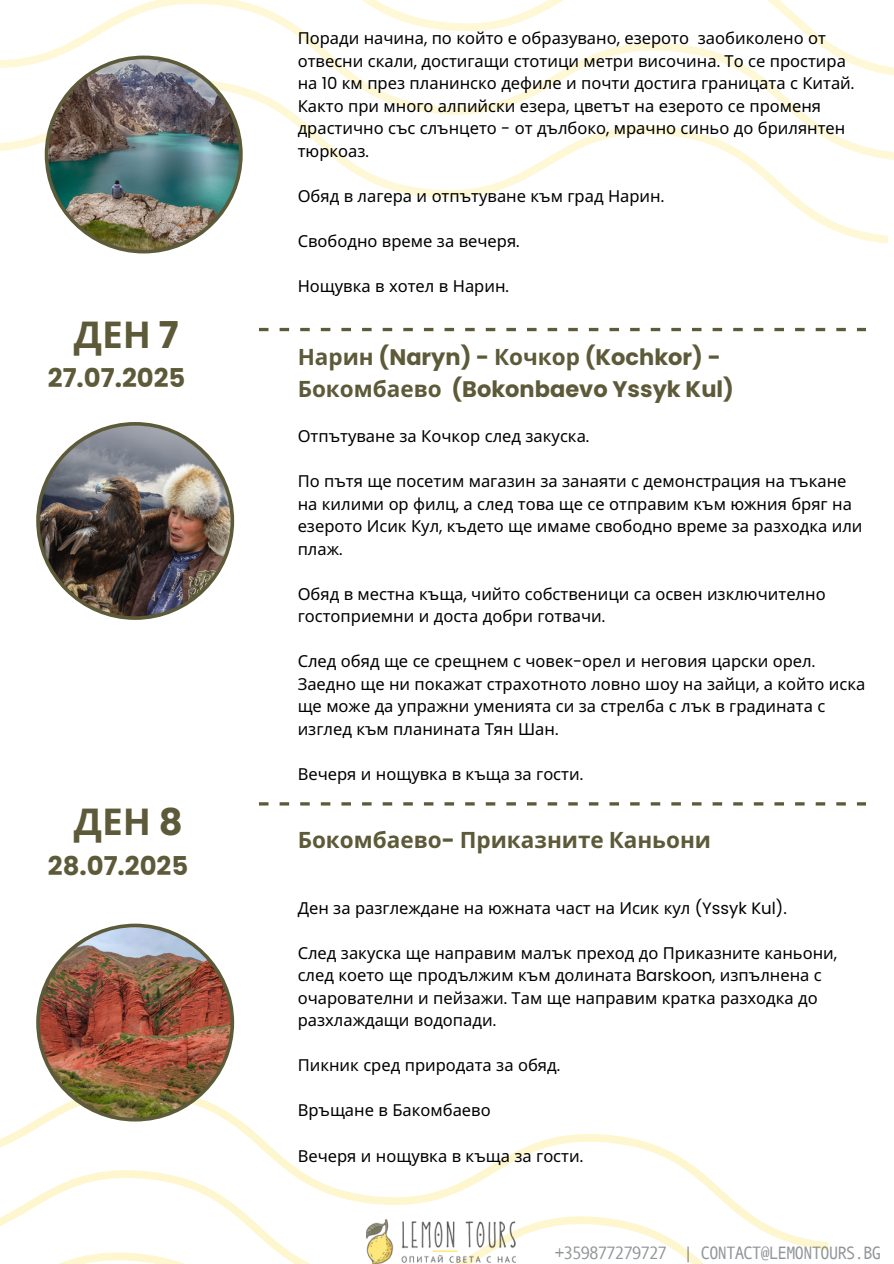
<style>
.page{position:relative;width:894px;height:1264px;background:#fff}
.page>*{position:absolute;margin:0;border:0;box-sizing:border-box;transform-origin:0 0}
.t1{font:700 36.9px "Noto Sans";color:#5d5a39}
.t2{font:700 25.95px "Poppins";color:#5d5a39}
.t3{font:700 22.5px/31.5px "Poppins";color:#5d5a39}
.t4{font:700 22.5px "Noto Sans";color:#5d5a39}
.t5{font:18px "Andale Mono WTJ";letter-spacing:-.025em;color:#2b3339}
.t6{font:16.5px/22.5px "Noto Sans";color:#000}
.s1{font-family:"Poppins"}
.s2{font-family:"Noto Sans"}
</style>
<div class="page">
<img style="left:36px;top:422px;width:198px;height:198px">
<svg style="left:44px;top:160px;width:844px;height:84px"></svg>
<svg style="left:0;top:77px;width:893px;height:83px"></svg>
<svg style="left:0;top:0;width:893px;height:77px"></svg>
<svg style="left:61px;top:1250px;width:642px;height:13px"></svg>
<svg style="left:0;top:1116px;width:828px;height:134px"></svg>
<img style="left:45px;top:56px;width:198px;height:197px">
<img style="left:36px;top:923px;width:198px;height:198px">
<img style="left:366px;top:1219px;width:149px;height:44px">
<svg style="left:259px;top:328px;width:9px;height:3px"></svg>
<svg style="left:279px;top:328px;width:10px;height:3px"></svg>
<svg style="left:300px;top:328px;width:9px;height:3px"></svg>
<svg style="left:321px;top:328px;width:9px;height:3px"></svg>
<svg style="left:341px;top:328px;width:10px;height:3px"></svg>
<svg style="left:362px;top:328px;width:9px;height:3px"></svg>
<svg style="left:382px;top:328px;width:10px;height:3px"></svg>
<svg style="left:403px;top:328px;width:9px;height:3px"></svg>
<svg style="left:424px;top:328px;width:9px;height:3px"></svg>
<svg style="left:444px;top:328px;width:10px;height:3px"></svg>
<svg style="left:465px;top:328px;width:9px;height:3px"></svg>
<svg style="left:485px;top:328px;width:10px;height:3px"></svg>
<svg style="left:506px;top:328px;width:10px;height:3px"></svg>
<svg style="left:527px;top:328px;width:9px;height:3px"></svg>
<svg style="left:547px;top:328px;width:10px;height:3px"></svg>
<svg style="left:568px;top:328px;width:9px;height:3px"></svg>
<svg style="left:588px;top:328px;width:10px;height:3px"></svg>
<svg style="left:609px;top:328px;width:10px;height:3px"></svg>
<svg style="left:630px;top:328px;width:9px;height:3px"></svg>
<svg style="left:650px;top:328px;width:10px;height:3px"></svg>
<svg style="left:671px;top:328px;width:9px;height:3px"></svg>
<svg style="left:692px;top:328px;width:9px;height:3px"></svg>
<svg style="left:712px;top:328px;width:10px;height:3px"></svg>
<svg style="left:733px;top:328px;width:9px;height:3px"></svg>
<svg style="left:753px;top:328px;width:10px;height:3px"></svg>
<svg style="left:774px;top:328px;width:9px;height:3px"></svg>
<svg style="left:795px;top:328px;width:9px;height:3px"></svg>
<svg style="left:815px;top:328px;width:10px;height:3px"></svg>
<svg style="left:836px;top:328px;width:9px;height:3px"></svg>
<svg style="left:856px;top:328px;width:9px;height:3px"></svg>
<svg style="left:259px;top:802px;width:9px;height:3px"></svg>
<svg style="left:279px;top:802px;width:10px;height:3px"></svg>
<svg style="left:300px;top:802px;width:9px;height:3px"></svg>
<svg style="left:321px;top:802px;width:9px;height:3px"></svg>
<svg style="left:341px;top:802px;width:10px;height:3px"></svg>
<svg style="left:362px;top:802px;width:9px;height:3px"></svg>
<svg style="left:382px;top:802px;width:10px;height:3px"></svg>
<svg style="left:403px;top:802px;width:9px;height:3px"></svg>
<svg style="left:424px;top:802px;width:9px;height:3px"></svg>
<svg style="left:444px;top:802px;width:10px;height:3px"></svg>
<svg style="left:465px;top:802px;width:9px;height:3px"></svg>
<svg style="left:485px;top:802px;width:10px;height:3px"></svg>
<svg style="left:506px;top:802px;width:10px;height:3px"></svg>
<svg style="left:527px;top:802px;width:9px;height:3px"></svg>
<svg style="left:547px;top:802px;width:10px;height:3px"></svg>
<svg style="left:568px;top:802px;width:9px;height:3px"></svg>
<svg style="left:588px;top:802px;width:10px;height:3px"></svg>
<svg style="left:609px;top:802px;width:10px;height:3px"></svg>
<svg style="left:630px;top:802px;width:9px;height:3px"></svg>
<svg style="left:650px;top:802px;width:10px;height:3px"></svg>
<svg style="left:671px;top:802px;width:9px;height:3px"></svg>
<svg style="left:692px;top:802px;width:9px;height:3px"></svg>
<svg style="left:712px;top:802px;width:10px;height:3px"></svg>
<svg style="left:733px;top:802px;width:9px;height:3px"></svg>
<svg style="left:753px;top:802px;width:10px;height:3px"></svg>
<svg style="left:774px;top:802px;width:9px;height:3px"></svg>
<svg style="left:795px;top:802px;width:9px;height:3px"></svg>
<svg style="left:815px;top:802px;width:10px;height:3px"></svg>
<svg style="left:836px;top:802px;width:9px;height:3px"></svg>
<svg style="left:856px;top:802px;width:9px;height:3px"></svg>
<p class="t1" style="left:74px;top:308px;width:106px">ДЕН <span class="s1">7</span></p>
<p class="t2" style="left:48px;top:359px;width:139px">27.07.2025</p>
<p class="t1" style="left:74px;top:796px;width:110px">ДЕН <span class="s1">8</span></p>
<p class="t2" style="left:48px;top:847px;width:142px">28.07.2025</p>
<p class="t6" style="left:297px;top:27px;width:558px">Поради начина<span class="s1">,</span> по който е образувано<span class="s1">,</span> езерото заобиколено от отвесни скали<span class="s1">,</span> достигащи стотици метри височина<span class="s1">.</span> То се простира на <span class="s1">10</span> км през планинско дефиле и почти достига границата с Китай<span class="s1">.<br></span>Както при много алпийски езера<span class="s1">,</span> цветът на езерото се променя драстично със слънцето <span class="s1">-</span> от дълбоко<span class="s1">,</span> мрачно синьо до брилянтен</p>
<p class="t6" style="left:297px;top:139px;width:73px">тюркоаз<span class="s1">.</span></p>
<p class="t6" style="left:297px;top:184px;width:368px">Обяд в лагера и отпътуване към град Нарин<span class="s1">.</span></p>
<p class="t6" style="left:297px;top:229px;width:223px">Свободно време за вечеря<span class="s1">.</span></p>
<p class="t6" style="left:297px;top:274px;width:213px">Нощувка в хотел в Нарин<span class="s1">.</span></p>
<p class="t3" style="left:297px;top:341px;width:437px"><span class="s2">Нарин</span> (Naryn) - <span class="s2">Кочкор</span> (Kochkor) -<br><span class="s2">Бокомбаево</span> (Bokonbaevo Yssyk Kul)</p>
<h1 class="t6" style="left:297px;top:424px;width:293px">Отпътуване за Кочкор след закуска<span class="s1">.</span></h1>
<p class="t6" style="left:297px;top:469px;width:550px">По пътя ще посетим магазин за занаяти с демонстрация на тъкане</p>
<h2 class="t6" style="left:297px;top:492px;width:566px">на килими ор филц<span class="s1">,</span> а след това ще се отправим към южния бряг на езерото Исик Кул<span class="s1">,</span> където ще имаме свободно време за разходка или плаж<span class="s1">.</span></h2>
<h2 class="t6" style="left:297px;top:582px;width:529px">Обяд в местна къща<span class="s1">,</span> чийто собственици са освен изключително</h2>
<p class="t6" style="left:297px;top:604px;width:309px">гостоприемни и доста добри готвачи<span class="s1">.</span></p>
<p class="t6" style="left:297px;top:649px;width:519px">След обяд ще се срещнем с човек<span class="s1">-</span>орел и неговия царски орел<span class="s1">.</span></p>
<p class="t6" style="left:297px;top:672px;width:569px">Заедно ще ни покажат страхотното ловно шоу на зайци<span class="s1">,</span> а който иска ще може да упражни уменията си за стрелба с лък в градината с изглед към планината Тян Шан<span class="s1">.</span></p>
<p class="t6" style="left:297px;top:762px;width:287px">Вечеря и нощувка в къща за гости<span class="s1">.</span></p>
<h2 class="t4" style="left:297px;top:823px;width:415px">Бокомбаево<span class="s1">-</span> Приказните Каньони</h2>
<p class="t6" style="left:297px;top:896px;width:490px">Ден за разглеждане на южната част на Исик кул <span class="s1">(Yssyk Kul).</span></p>
<p class="t6" style="left:297px;top:941px;width:541px">След закуска ще направим малък преход до Приказните каньони<span class="s1">,</span></p>
<p class="t6" style="left:297px;top:963px;width:525px">след което ще продължим към долината <span class="s1">Barskoon,</span> изпълнена с очарователни и пейзажи<span class="s1">.</span> Там ще направим кратка разходка до разхлаждащи водопади<span class="s1">.</span></p>
<p class="t6" style="left:297px;top:1053px;width:264px">Пикник сред природата за обяд<span class="s1">.</span></p>
<p class="t6" style="left:297px;top:1098px;width:194px">Връщане в Бакомбаево</p>
<p class="t6" style="left:297px;top:1143px;width:287px">Вечеря и нощувка в къща за гости<span class="s1">.</span></p>
<p class="t5" style="left:555px;top:1237px;width:327px">+359877279727 | CONTACT@LEMONTOURS.BG</p>
</div>
